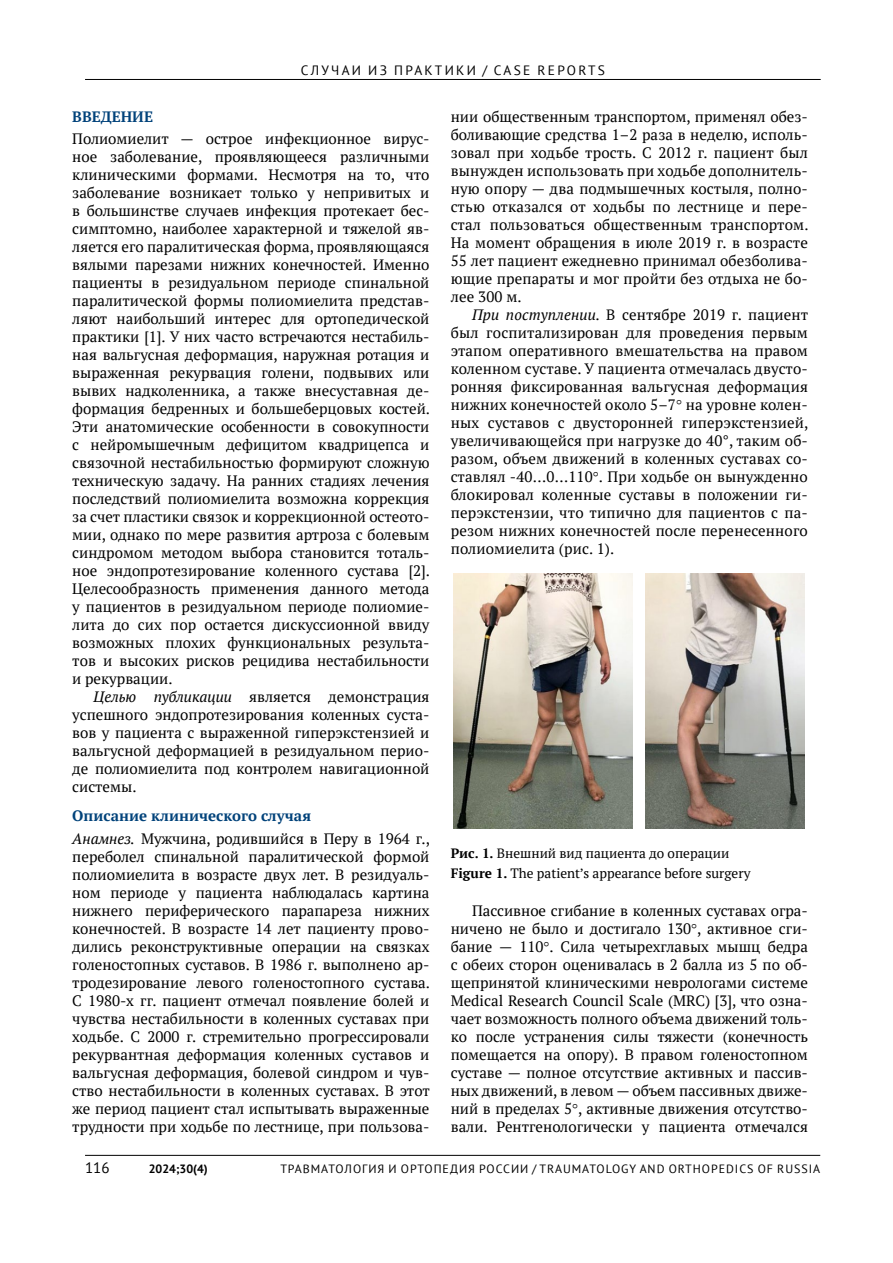
<style>
.page{position:relative;width:893px;height:1263px;background:#fff}
.page>*{position:absolute;margin:0;border:0;box-sizing:border-box;transform-origin:0 0}
.t1{font:15px/18px "PT Serif";color:#000;text-align:justify}
.t2{font:700 15px "PT Serif";color:#00427a}
.t3{font:15px "PT Sans";color:#000}
.t4{font:13.5px/20.4px "PT Serif";color:#000}
.t5{font:13.5px "PT Sans";letter-spacing:.17em;color:#000}
.t6{font:12px "PT Sans";letter-spacing:.08em;color:#000}
.t7{font:700 12px "PT Sans";color:#000}
.s1{font-style:italic}
.s2{font-weight:700;color:#00427a}
.s3{font-weight:700}
</style>
<div class="page">
<hr style="left:85px;top:79px;width:736px;height:1px;background:#000">
<hr style="left:85px;top:1155px;width:735px;height:1px;background:#000">
<img style="left:454px;top:573px;width:178px;height:256px">
<img style="left:646px;top:573px;width:159px;height:256px">
<p class="t5" style="left:301px;top:61px;width:304px">СЛУЧАИ ИЗ ПРАКТИКИ / CASE REPORTS</p>
<p class="t2" style="left:72px;top:108px;width:82px">Введение</p>
<p class="t1" style="left:72px;top:130px;width:359px;text-align:left">Полиомиелит — острое инфекционное вирус&shy;ное заболевание, проявляющееся различными клиническими формами. Несмотря на то, что заболевание возникает только у непривитых и в большинстве случаев инфекция протекает бес&shy;симптомно, наиболее характерной и тяжелой яв&shy;ляется его паралитическая форма, проявляющаяся вялыми парезами нижних конечностей . Именно пациенты в резидуальном периоде спинальной паралитической формы полиомиелита представ&shy;ляют наибольший интерес для ортопедической практики [1]. У них часто встречаются нестабиль&shy;ная вальгусная деформация, наружная ротация и выраженная рекурвация голени, подвывих или вывих надколенника, а также внесуставная де&shy;формация бедренных и большеберцовых костей.<br>Эти анатомические особенности в совокупности с нейромышечным дефицитом квадрицепса и связочной нестабильностью формируют сложную техническую задачу. На ранних стадиях лечения последствий полиомиелита возможна коррекция за счет пластики связок и коррекционной остеото&shy;мии, однако по мере развития артроза с болевым синдромом методом выбора становится тоталь&shy;ное эндопротезирование коленного сустава [2].<br>Целесообразность применения данного метода у пациентов в резидуальном периоде полиомие&shy;лита до сих пор остается дискуссионной ввиду возможных плохих функциональных результа&shy;тов и высоких рисков рецидива нестабильности и рекурвации.</p>
<p class="t1" style="left:72px;top:688px;width:359px;text-indent:21px"><span class="s1">Целью публикации</span> является демонстрация успешного эндопротезирования коленных суста&shy;вов у пациента с выраженной гиперэкстензией и вальгусной деформацией в резидуальном перио&shy;де полиомиелита под контролем навигационной системы.</p>
<p class="t1" style="left:72px;top:806px;width:359px;line-height:22.2px"><span class="s2">Описание клинического случая<br></span><span class="s1">Анамнез.</span> Мужчина, родившийся в Перу в 1964 г.,</p>
<p class="t1" style="left:72px;top:848px;width:359px">переболел спинальной паралитической формой полиомиелита в возрасте двух лет. В резидуаль&shy;ном периоде у пациента наблюдалась картина нижнего периферического парапареза нижних конечностей. В возрасте 14 лет пациенту прово&shy;дились реконструктивные операции на связках голеностопных суставов. В 1986 г. выполнено ар&shy;тродезирование левого голеностопного сустава.<br>С 1980-х гг. пациент отмечал появление болей и чувства нестабильности в коленных суставах при ходьбе. С 2000 г. стремительно прогрессировали рекурвантная деформация коленных суставов и вальгусная деформация, болевой синдром и чув&shy;ство нестабильности в коленных суставах. В этот же период пациент стал испытывать выраженные трудности при ходьбе по лестнице, при пользова-</p>
<p class="t1" style="left:451px;top:108px;width:359px;text-align:left">нии общественным транспортом, применял обез&shy;боливающие средства 1–2 раза в неделю, исполь&shy;зовал при ходьбе трость. С 2012 г. пациент был вынужден использовать при ходьбе дополнитель&shy;ную опору — два подмышечных костыля, полно&shy;стью отказался от ходьбы по лестнице и пере&shy;стал пользоваться общественным транспортом.<br>На момент обращения в июле 2019 г. в возрасте 55 лет пациент ежедневно принимал обезболива&shy;ющие препараты и мог пройти без отдыха не бо&shy;лее 300 м.</p>
<p class="t1" style="left:451px;top:306px;width:359px;text-indent:21px"><span class="s1">При поступлении.</span> В сентябре 2019 г. пациент был госпитализирован для проведения первым этапом оперативного вмешательства на правом коленном суставе. У пациента отмечалась двусто&shy;ронняя фиксированная вальгусная деформация нижних конечностей около 5–7 на уровне колен&shy;ных суставов с двусторонней гиперэкстензией, увеличивающейся при нагрузке до 40°, таким об&shy;разом, объем движений в коленных суставах со&shy;ставлял -40...0...110 . При ходьбе он вынужденно блокировал коленные суставы в положении ги&shy;перэкстензии, что типично для пациентов с па&shy;резом нижних конечностей после перенесенного полиомиелита (рис. 1).</p>
<p class="t4" style="left:451px;top:843px;width:301px"><span class="s3">Рис. 1.</span> Внешний вид пациента до операции<br><span class="s3">Figure 1.</span> The patient’s appearance before surgery</p>
<p class="t1" style="left:451px;top:902px;width:359px;text-indent:21px">Пассивное сгибание в коленных суставах огра&shy;ничено не было и достигало 130 , активное сги&shy;бание — 110 . Сила четырехглавых мышц бедра с обеих сторон оценивалась в 2 балла из 5 по об&shy;щепринятой клиническими неврологами системе Medical Research Council Scale (MRC) [3], что озна&shy;чает возможность полного объема движений толь&shy;ко после устранения силы тяжести (конечность помещается на опору). В правом голеностопном суставе — полное отсутствие активных и пассив&shy;ных движений, в левом — объем пассивных движе&shy;ний в пределах 5 , активные движения отсутство&shy;вали. Рентгенологически у пациента отмечался</p>
<p class="t3" style="left:85px;top:1158px;width:26px">116</p>
<p class="t7" style="left:149px;top:1160px;width:60px">2024;30(4)</p>
<p class="t6" style="left:280px;top:1161px;width:311px">ТРАВМАТОЛОГИЯ И ОРТОПЕДИЯ РОССИИ / TRAUMATO</p>
<p class="t6" style="left:606px;top:1161px;width:72px">LOGY AND ORT</p>
<p class="t6" style="left:693px;top:1161px;width:18px">HOPE</p>
<p class="t6" style="left:726px;top:1161px;width:95px">DICS OF RUSSIA</p>
</div>
